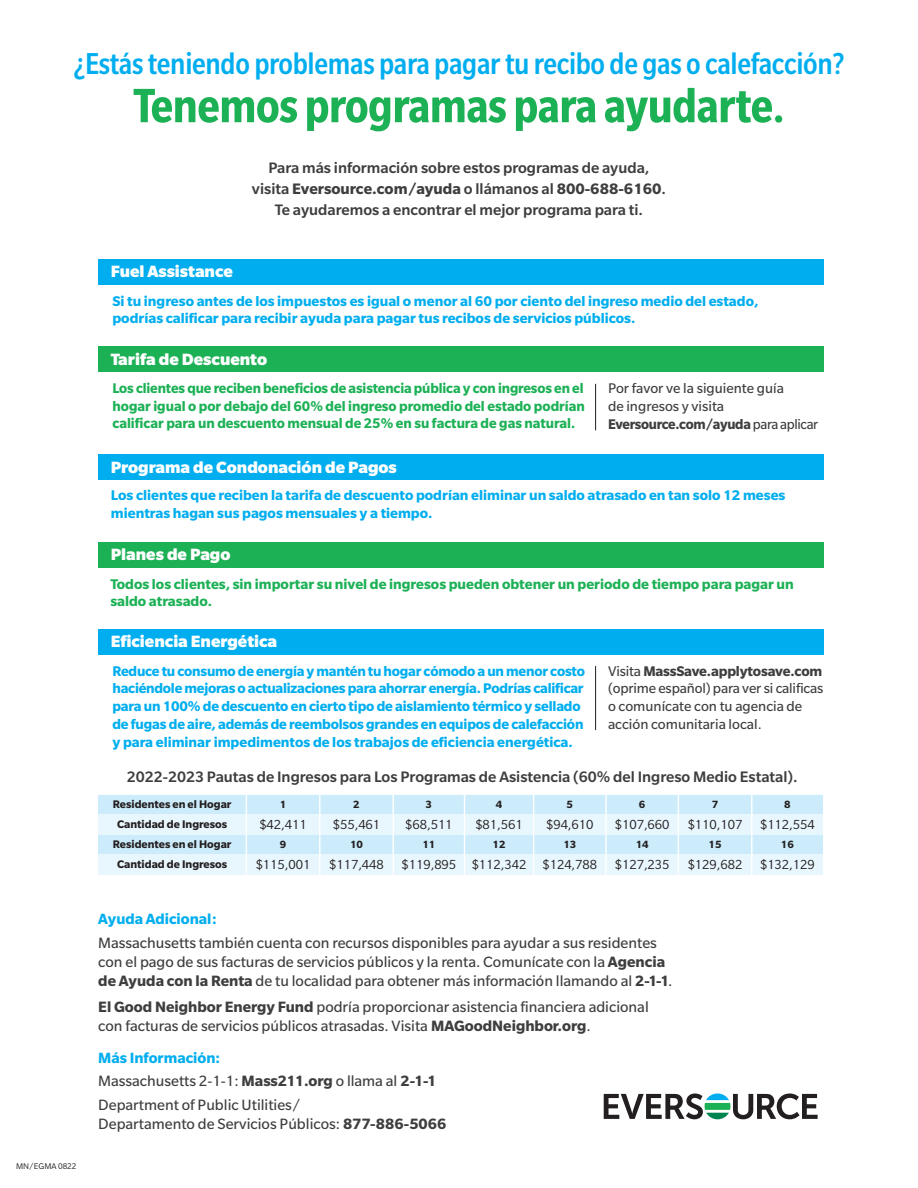
<style>
.page{position:relative;width:918px;height:1188px;background:#fff}
.page>*{position:absolute;margin:0;border:0;box-sizing:border-box;transform-origin:0 0}
.t1{font:700 condensed 52.5px "Slate Pro";letter-spacing:-.01em;color:#1db156}
.t2{font:500 condensed 33px "Slate Pro";letter-spacing:-.01em;color:#00aeef}
.t3{font:900 17.85px "Slate Pro";color:#fff}
.t4{font:500 16.5px/21px "Slate Pro";color:#3e3e3f;text-align:center}
.t5{font:16.35px/19px "Slate Pro";color:#3e3e3f}
.t6{font:700 16.05px "Slate Pro";color:#00aeef}
.t7{font:700 15.3px/17.9px "Slate Pro";color:#00aeef}
.t8{font:700 15.3px/17.9px "Slate Pro";color:#1db156;text-align:justify;scale:.96 1}
.t9{font:15.3px/17.9px "Slate Pro";color:#3e3e3f}
.t10{font:700 15.3px/17.9px "Slate Pro";color:#1db156}
.t11{font:14.25px "Slate Pro";color:#231f20}
.t12{font:700 12px "Slate Pro";color:#231f20}
.t13{font:700 11.4px "Slate Pro";color:#231f20}
.t14{font:9px "Slate Pro";color:#231f20}
.s1{font-weight:700}
</style>
<div class="page">
<div style="left:98px;top:347px;width:726px;height:25px;background:#1db156"></div>
<div style="left:98px;top:259px;width:726px;height:26px;background:#00aeef"></div>
<div style="left:98px;top:629px;width:726px;height:25px;background:#00aeef"></div>
<div style="left:98px;top:542px;width:726px;height:26px;background:#1db156"></div>
<div style="left:98px;top:454px;width:726px;height:26px;background:#00aeef"></div>
<hr style="left:595px;top:384px;width:1px;height:46px;background:#231f20">
<svg style="left:98px;top:795px;width:725px;height:80px;background:#dbf1fc"></svg>
<hr style="left:751px;top:854px;width:2px;height:21px;background:#fff">
<svg style="left:604px;top:1093px;width:214px;height:26px"></svg>
<hr style="left:595px;top:666px;width:1px;height:64px;background:#231f20">
<p class="t2" style="left:73px;top:47px;width:773px">¿Estás teniendo problemas para pagar tu recibo de gas o calefacción?</p>
<p class="t1" style="left:133px;top:78px;width:653px">Tenemos programas para ayudarte.</p>
<p class="t4" style="left:252px;top:157px;width:416px">Para más información sobre estos programas de ayuda, visita <span class="s1">Eversource.com/ayuda</span> o llámanos al <span class="s1">800-688-6160</span>.<br>Te ayudaremos a encontrar el mejor programa para ti.</p>
<p class="t3" style="left:111px;top:262px;width:124px">Fuel Assistance</p>
<p class="t7" style="left:112px;top:292px;width:648px">Si tu ingreso antes de los impuestos es igual o menor al 60 por ciento del ingreso medio del estado, podrías calificar para recibir ayuda para pagar tus recibos de servicios públicos.</p>
<p class="t3" style="left:111px;top:349px;width:158px">Tarifa de Descuento</p>
<p class="t8" style="left:112px;top:379px;width:494px">Los clientes que reciben beneficios de asistencia pública y con ingresos en el hogar igual o por debajo del 60% del ingreso promedio del estado podrían calificar para un descuento mensual de 25% en su factura de gas natural.</p>
<p class="t3" style="left:111px;top:457px;width:288px">Programa de Condonación de Pagos</p>
<p class="t9" style="left:608px;top:379px;width:212px">Por favor ve la siguiente guía<br>de ingresos y visita<br><span class="s1">Eversource.com/ayuda</span> para aplicar</p>
<p class="t7" style="left:111px;top:486px;width:676px">Los clientes que reciben la tarifa de descuento podrían eliminar un saldo atrasado en tan solo 12 meses mientras hagan sus pagos mensuales y a tiempo.</p>
<p class="t3" style="left:111px;top:545px;width:121px">Planes de Pago</p>
<p class="t10" style="left:110px;top:575px;width:685px">Todos los clientes, sin importar su nivel de ingresos pueden obtener un periodo de tiempo para pagar un saldo atrasado.</p>
<p class="t3" style="left:111px;top:632px;width:168px">Eficiencia Energética</p>
<p class="t7" style="left:112px;top:662px;width:474px">Reduce tu consumo de energía y mantén tu hogar cómodo a un menor costo haciéndole mejoras o actualizaciones para ahorrar energía. Podrías calificar para un 100% de descuento en cierto tipo de aislamiento térmico y sellado de fugas de aire, además de reembolsos grandes en equipos de calefacción y para eliminar impedimentos de los trabajos de eficiencia energética.</p>
<p class="t9" style="left:608px;top:662px;width:217px">Visita <span class="s1">MassSave.applytosave.com </span>(oprime español) para ver si calificas o comunícate con tu agencia de acción comunitaria local.</p>
<p class="t4" style="left:127px;top:766px;width:672px">2022-2023 Pautas de Ingresos para Los Programas de Asistencia (60% del Ingreso Medio Estatal).</p>
<p class="t12" style="left:113px;top:798px;width:120px">Residentes en el Hogar</p>
<p class="t13" style="left:280px;top:798px;width:8px">1</p>
<p class="t13" style="left:353px;top:798px;width:8px">2</p>
<p class="t13" style="left:426px;top:798px;width:8px">3</p>
<p class="t13" style="left:496px;top:798px;width:8px">4</p>
<p class="t13" style="left:567px;top:798px;width:8px">5</p>
<p class="t13" style="left:639px;top:798px;width:8px">6</p>
<p class="t13" style="left:712px;top:798px;width:8px">7</p>
<p class="t13" style="left:784px;top:798px;width:8px">8</p>
<p class="t12" style="left:117px;top:817px;width:112px">Cantidad de Ingresos</p>
<p class="t11" style="left:259px;top:817px;width:49px">$42,411</p>
<p class="t11" style="left:333px;top:817px;width:49px">$55,461</p>
<p class="t11" style="left:405px;top:817px;width:49px">$68,511</p>
<p class="t11" style="left:475px;top:817px;width:49px">$81,561</p>
<p class="t11" style="left:546px;top:817px;width:49px">$94,610</p>
<p class="t11" style="left:615px;top:817px;width:56px">$107,660</p>
<p class="t11" style="left:688px;top:817px;width:56px">$110,107</p>
<p class="t11" style="left:760px;top:817px;width:56px">$112,554</p>
<p class="t12" style="left:113px;top:838px;width:120px">Residentes en el Hogar</p>
<p class="t13" style="left:280px;top:838px;width:8px">9</p>
<p class="t13" style="left:350px;top:838px;width:14px">10</p>
<p class="t13" style="left:422px;top:838px;width:14px">11</p>
<p class="t13" style="left:493px;top:838px;width:14px">12</p>
<p class="t13" style="left:563px;top:838px;width:14px">13</p>
<p class="t13" style="left:636px;top:838px;width:14px">14</p>
<p class="t13" style="left:709px;top:838px;width:14px">15</p>
<p class="t13" style="left:781px;top:838px;width:14px">16</p>
<p class="t12" style="left:117px;top:857px;width:112px">Cantidad de Ingresos</p>
<p class="t11" style="left:256px;top:857px;width:56px">$115,001</p>
<p class="t11" style="left:329px;top:857px;width:56px">$117,448</p>
<p class="t11" style="left:401px;top:857px;width:56px">$119,895</p>
<p class="t11" style="left:472px;top:857px;width:56px">$112,342</p>
<p class="t11" style="left:542px;top:857px;width:56px">$124,788</p>
<p class="t11" style="left:615px;top:857px;width:56px">$127,235</p>
<p class="t11" style="left:688px;top:857px;width:56px">$129,682</p>
<p class="t11" style="left:760px;top:857px;width:56px">$132,129</p>
<p class="t14" style="left:16px;top:1162px;width:62px">MN/EGMA 0822</p>
<p class="t6" style="left:98px;top:910px;width:120px">Ayuda Adicional:</p>
<p class="t5" style="left:98px;top:933px;width:576px">Massachusetts también cuenta con recursos disponibles para ayudar a sus residentes con el pago de sus facturas de servicios públicos y la renta. Comunícate con la <span class="s1">Agencia de Ayuda con la Renta</span> de tu localidad para obtener más información llamando al <span class="s1">2-1-1</span>.</p>
<p class="t5" style="left:98px;top:997px;width:552px"><span class="s1">El Good Neighbor Energy Fund</span> podría proporcionar asistencia financiera adicional con facturas de servicios públicos atrasadas. Visita <span class="s1">MAGoodNeighbor.org</span>.</p>
<p class="t6" style="left:98px;top:1049px;width:123px">Más Información:</p>
<p class="t5" style="left:98px;top:1072px;width:340px">Massachusetts 2-1-1: <span class="s1">Mass211.org</span> o llama al <span class="s1">2-1-1</span></p>
<p class="t5" style="left:98px;top:1096px;width:350px">Department of Public Utilities/<br>Departamento de Servicios Públicos: <span class="s1">877-886-5066</span></p>
</div>
